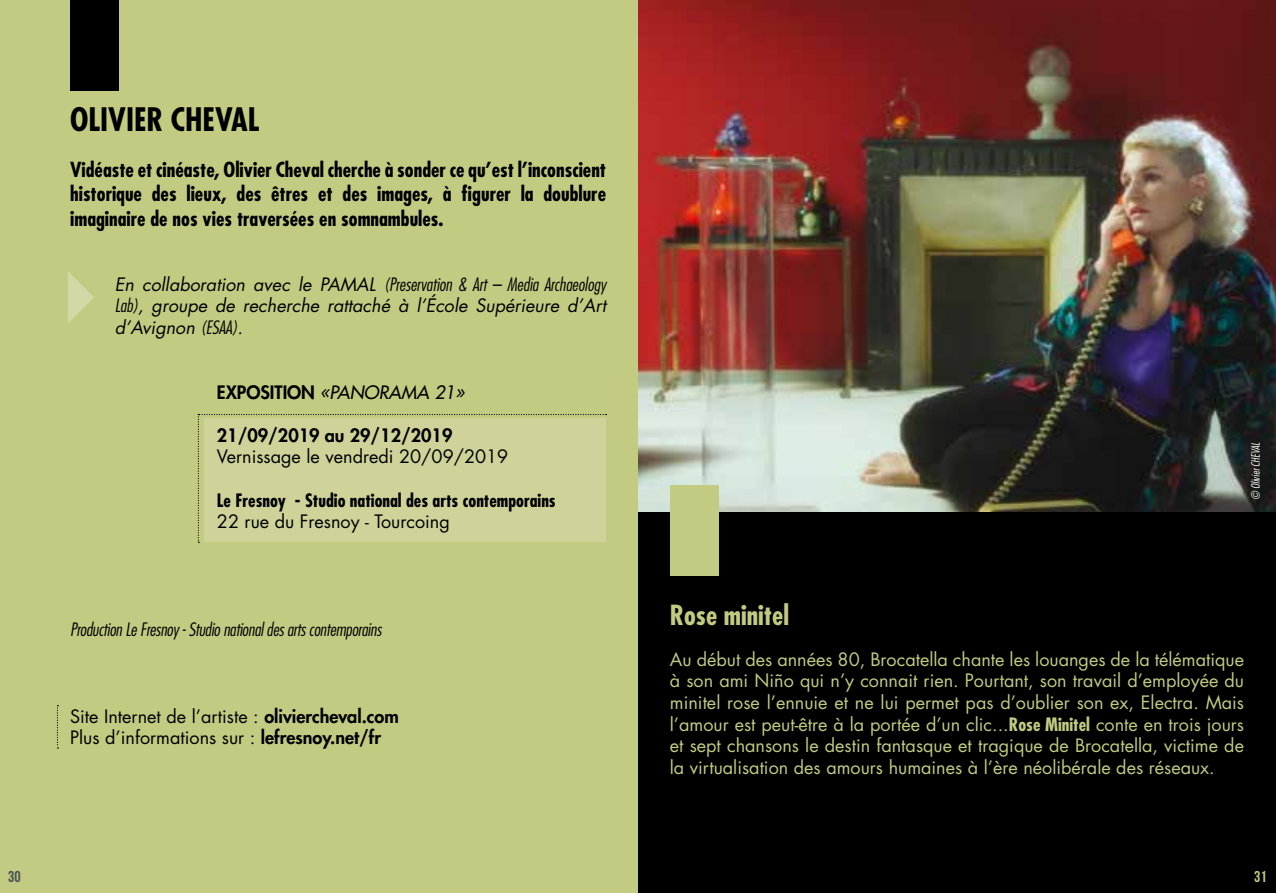
<style>
.page{position:relative;width:1276px;height:893px;background:#fff}
.page>*{position:absolute;margin:0;border:0;box-sizing:border-box;transform-origin:0 0}
.t1{font:700 condensed 31.5px "Futura Std";color:#000}
.t2{font:700 condensed 27px "Futura Std";color:#c3ca81}
.t3{font:700 condensed 20.25px/24.3px "Futura Std";color:#000;text-align:justify}
.t4{font:18px/21.6px "Futura Std";color:#c3ca81;text-align:justify}
.t5{font:18px/21.6px "Futura Std";color:#000}
.t6{font:italic 18px/21.6px "Futura Std";color:#000;text-align:justify}
.t7{font:italic 300 condensed 18px "Futura Std";letter-spacing:-.01em;color:#000}
.t8{font:700 condensed 18px "Futura Std";color:#000}
.t9{font:italic 500 18px "Futura Std";color:#000}
.t10{font:800 18px "Futura Std";color:#000}
.t11{font:700 15.75px "Bebas Neue";color:#485156}
.t12{font:700 15.75px "Bebas Neue";color:#c3ca81}
.t13{font:italic 300 condensed 11.25px "Futura Std";color:#fff}
.s1{font-weight:300;font-stretch:condensed}
.s2{font-weight:800;font-style:normal}
.s3{font-weight:800}
.s4{font-weight:700;font-stretch:condensed}
</style>
<div class="page">
<div style="left:0;top:0;width:638px;height:893px;background:#c3ca81"></div>
<div style="left:638px;top:0;width:638px;height:893px;background:#000"></div>
<img style="left:638px;top:0;width:638px;height:512px">
<div style="left:70px;top:0;width:49px;height:91px;background:#000"></div>
<svg style="left:68px;top:271px;width:26px;height:52px"></svg>
<div style="left:198px;top:414px;width:408px;height:129px;background:#cfd39a"></div>
<svg style="left:57px;top:705px;width:1px;height:43px"></svg>
<div style="left:670px;top:485px;width:49px;height:90px;background:#c3ca81"></div>
<h1 class="t1" style="left:70px;top:100px;width:191px">OLIVIER CHEVAL</h1>
<p class="t3" style="left:70px;top:158px;width:537px">Vidéaste et cinéaste, Olivier Cheval cherche à sonder ce qu’est l’inconscient historique des lieux, des êtres et des images, à figurer la doublure imaginaire de nos vies traversées en somnambules.</p>
<p class="t6" style="left:115px;top:273px;width:493px">En collaboration avec le PAMAL <span class="s1">(Preservation &amp; Art – Media Archaeology Lab)</span>, groupe de recherche rattaché à l’École Supérieure d’Art d’Avignon <span class="s1">(ESAA)</span>.</p>
<p class="t9" style="left:217px;top:381px;width:249px"><span class="s2">EXPOSITION</span> «PANORAMA 21»</p>
<p class="t10" style="left:217px;top:424px;width:237px">21/09/2019 au 29/12/2019</p>
<p class="t5" style="left:217px;top:446px;width:293px">Vernissage le vendredi 20/09/2019</p>
<p class="t8" style="left:217px;top:489px;width:340px">Le Fresnoy - Studio national des arts contemporains</p>
<p class="t5" style="left:217px;top:511px;width:234px">22 rue du Fresnoy - Tourcoing</p>
<p class="t7" style="left:70px;top:619px;width:313px">Production Le Fresnoy - Studio national des arts contemporains</p>
<p class="t5" style="left:70px;top:705px;width:330px">Site Internet de l’artiste : <span class="s3">oliviercheval.com<br></span>Plus d’informations sur : <span class="s3">lefresnoy.net/fr</span></p>
<p class="t13" style="left:1249px;top:500px;width:60px;rotate:-90deg">© Olivier CHEVAL</p>
<h2 class="t2" style="left:670px;top:598px;width:121px">Rose minitel</h2>
<p class="t4" style="left:670px;top:649px;width:576px">Au début des années 80, Brocatella chante les louanges de la télématique à son ami Niño qui n’y connait rien. Pourtant, son travail d’employée du minitel rose l’ennuie et ne lui permet pas d’oublier son ex, Electra. Mais l’amour est peut-être à la portée d’un clic...<span class="s4">Rose Minitel</span> conte en trois jours et sept chansons le destin fantasque et tragique de Brocatella, victime de la virtualisation des amours humaines à l’ère néolibérale des réseaux.</p>
<p class="t11" style="left:8px;top:868px;width:14px">30</p>
<p class="t12" style="left:1254px;top:868px;width:14px">31</p>
</div>
